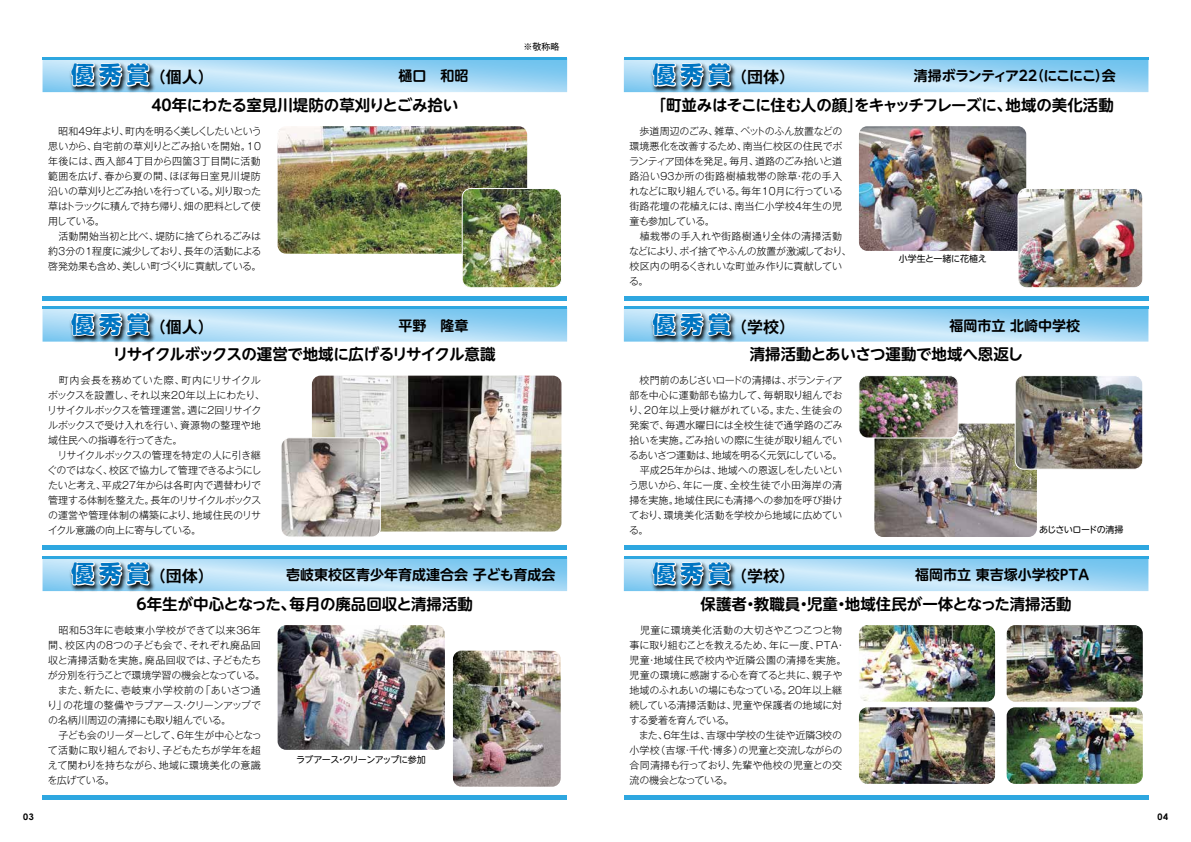
<style>
.page{position:relative;width:1191px;height:842px;background:#fff}
.page>*{position:absolute;margin:0;border:0;box-sizing:border-box;transform-origin:0 0}
.t1{font:700 16px "Gothic MB101 Pro De";color:#000}
.t2{font:700 15.5px "UD Shin M Go Pro De";letter-spacing:-.01em;color:#000}
.t3{font:700 15.5px "UD Shin M Go Pro De";letter-spacing:-.045em;color:#000}
.t4{font:700 14px "UD Shin M Go Pro De";color:#000}
.t5{font:700 14px "UD Shin M Go Pro De";letter-spacing:-.065em;color:#000}
.t6{font:300 10px/15px "Gothic MB101 Pro";letter-spacing:-.01em;color:#000}
.t7{font:9px "UD Shin M Go Pro";letter-spacing:-.055em;color:#000}
.t8{font:9px "UD Shin M Go Pro";letter-spacing:-.025em;color:#000}
.t9{font:700 9px "Century Gothic";color:#000}
.t10{font:9px "Gothic MB101 Pro";color:#000}
.s1{font-family:"Soft Go Std";font-size:23px;color:#fff}
</style>
<div class="page">
<hr style="left:43px;top:296px;width:524px;height:4px;background:#2ea7e0">
<hr style="left:43px;top:546px;width:524px;height:4px;background:#2ea7e0">
<hr style="left:43px;top:795px;width:524px;height:4px;background:#2ea7e0">
<hr style="left:624px;top:296px;width:524px;height:4px;background:#2ea7e0">
<hr style="left:624px;top:546px;width:524px;height:4px;background:#2ea7e0">
<hr style="left:624px;top:795px;width:524px;height:4px;background:#2ea7e0">
<img style="left:278px;top:126px;width:249px;height:128px">
<img style="left:462px;top:189px;width:98px;height:97px">
<div style="left:462px;top:188px;width:100px;height:100px;border:1px solid #fff;border-radius:9px"></div>
<img style="left:312px;top:376px;width:249px;height:155px">
<img style="left:278px;top:625px;width:167px;height:125px">
<img style="left:859px;top:126px;width:167px;height:125px">
<img style="left:874px;top:424px;width:163px;height:113px">
<img style="left:1015px;top:377px;width:126px;height:92px">
<div style="left:1014px;top:375px;width:129px;height:95px;border:1px solid #fff;border-radius:9px"></div>
<img style="left:1018px;top:189px;width:123px;height:97px">
<div style="left:1017px;top:188px;width:126px;height:100px;border:1px solid #fff;border-radius:9px"></div>
<img style="left:453px;top:651px;width:107px;height:136px">
<img style="left:859px;top:625px;width:136px;height:77px">
<img style="left:1006px;top:625px;width:136px;height:77px">
<img style="left:859px;top:707px;width:136px;height:77px">
<img style="left:1006px;top:707px;width:136px;height:77px">
<img style="left:282px;top:438px;width:98px;height:97px">
<div style="left:280px;top:437px;width:101px;height:100px;border:1px solid #fff;border-radius:9px"></div>
<img style="left:860px;top:377px;width:98px;height:61px">
<div style="left:858px;top:375px;width:100px;height:63px;border:1px solid #fff;border-radius:9px"></div>
<svg style="left:43px;top:57px;width:524px;height:35px;background:#a1d3ed"></svg>
<svg style="left:43px;top:300px;width:524px;height:42px"></svg>
<svg style="left:43px;top:556px;width:524px;height:35px;background:#a1d3ed"></svg>
<svg style="left:624px;top:57px;width:524px;height:35px;background:#a0d2ed"></svg>
<svg style="left:624px;top:300px;width:524px;height:42px"></svg>
<svg style="left:624px;top:556px;width:524px;height:35px;background:#a0d2ed"></svg>
<p class="t10" style="left:523px;top:39px;width:37px">※敬称略</p>
<h1 class="t1" style="left:71px;top:64px;width:144px"><span class="s1">優秀賞</span>（個人）</h1>
<h3 class="t4" style="left:398px;top:65px;width:71px">樋口　和昭</h3>
<h1 class="t1" style="left:652px;top:64px;width:144px"><span class="s1">優秀賞</span>（団体）</h1>
<h3 class="t5" style="left:913px;top:65px;width:203px">清掃ボランティア22（にこにこ）会</h3>
<h2 class="t2" style="left:151px;top:92px;width:308px">40年にわたる室見川堤防の草刈りとごみ拾い</h2>
<h2 class="t2" style="left:650px;top:92px;width:465px">「町並みはそこに住む人の顔」をキャッチフレーズに、地域の美化活動</h2>
<p class="t6" style="left:48px;top:122px;width:215px">　昭和49年より、町内を明るく美しくしたいという思いから、自宅前の草刈りとごみ拾いを開始。10年後には、西入部４丁目から四箇３丁目間に活動範囲を広げ、春から夏の間、ほぼ毎日室見川堤防沿いの草刈りとごみ拾いを行っている。刈り取った草はトラックに積んで持ち帰り、畑の肥料として使用している。<br>　活動開始当初と比べ、堤防に捨てられるごみは約３分の１程度に減少しており、長年の活動による啓発効果も含め、美しい町づくりに貢献している。</p>
<p class="t6" style="left:629px;top:122px;width:224px">　歩道周辺のごみ、雑草、ペットのふん放置などの環境悪化を改善するため、南当仁校区の住民でボランティア団体を発足。毎月、道路のごみ拾いと道路沿い93か所の街路樹植栽帯の除草・花の手入れなどに取り組んでいる。毎年10月に行っている街路花壇の花植えには、南当仁小学校4年生の児童も参加している。<br>　植栽帯の手入れや街路樹通り全体の清掃活動などにより、ポイ捨てやふんの放置が激減しており、校区内の明るくきれいな町並み作りに貢献している。</p>
<p class="t8" style="left:898px;top:252px;width:89px">小学生と一緒に花植え</p>
<h1 class="t1" style="left:71px;top:313px;width:144px"><span class="s1">優秀賞</span>（個人）</h1>
<h3 class="t4" style="left:398px;top:314px;width:71px">平野　隆章</h3>
<h1 class="t1" style="left:652px;top:313px;width:144px"><span class="s1">優秀賞</span>（学校）</h1>
<h3 class="t4" style="left:949px;top:314px;width:132px">福岡市立 北崎中学校</h3>
<h2 class="t3" style="left:113px;top:342px;width:384px">リサイクルボックスの運営で地域に広げるリサイクル意識</h2>
<h2 class="t2" style="left:749px;top:342px;width:275px">清掃活動とあいさつ運動で地域へ恩返し</h2>
<p class="t6" style="left:47px;top:372px;width:219px">　町内会長を務めていた際、町内にリサイクルボックスを設置し、それ以来20年以上にわたり、リサイクルボックスを管理運営。週に2回リサイクルボックスで受け入れを行い、資源物の整理や地域住民への指導を行ってきた。<br>　リサイクルボックスの管理を特定の人に引き継ぐのではなく、校区で協力して管理できるようにしたいと考え、平成27年からは各町内で週替わりで管理する体制を整えた。長年のリサイクルボックスの運営や管理体制の構築により、地域住民のリサイクル意識の向上に寄与している。</p>
<p class="t6" style="left:628px;top:372px;width:215px;text-align:justify">　校門前のあじさいロードの清掃は、ボランティア部を中心に運動部も協力して、毎朝取り組んでおり、20年以上受け継がれている。また、生徒会の発案で、毎週水曜日には全校生徒で通学路のごみ拾いを実施。ごみ拾いの際に生徒が取り組んでいるあいさつ運動は、地域を明るく元気にしている。　平成25年からは、地域への恩返しをしたいという思いから、年に一度、全校生徒で小田海岸の清掃を実施。地域住民にも清掃への参加を呼び掛けており、環境美化活動を学校から地域に広めている。</p>
<p class="t7" style="left:1039px;top:523px;width:86px">あじさいロードの清掃</p>
<h1 class="t1" style="left:71px;top:563px;width:144px"><span class="s1">優秀賞</span>（団体）</h1>
<h3 class="t4" style="left:286px;top:564px;width:271px">壱岐東校区青少年育成連合会 子ども育成会</h3>
<h1 class="t1" style="left:652px;top:563px;width:144px"><span class="s1">優秀賞</span>（学校）</h1>
<h3 class="t4" style="left:915px;top:564px;width:177px">福岡市立 東吉塚小学校ＰＴＡ</h3>
<h2 class="t2" style="left:137px;top:591px;width:338px">6年生が中心となった、毎月の廃品回収と清掃活動</h2>
<h2 class="t2" style="left:700px;top:591px;width:373px">保護者・教職員・児童・地域住民が一体となった清掃活動</h2>
<p class="t6" style="left:47px;top:621px;width:219px">　昭和53年に壱岐東小学校ができて以来36年間、校区内の8つの子ども会で、それぞれ廃品回収と清掃活動を実施。廃品回収では、子どもたちが分別を行うことで環境学習の機会となっている。　また、新たに、壱岐東小学校前の「あいさつ通り」の花壇の整備やラブアース・クリーンアップでの名柄川周辺の清掃にも取り組んでいる。<br>　子ども会のリーダーとして、6年生が中心となって活動に取り組んでおり、子どもたちが学年を超えて関わりを持ちながら、地域に環境美化の意識を広げている。</p>
<p class="t7" style="left:296px;top:752px;width:131px">ラブアース・クリーンアップに参加</p>
<p class="t6" style="left:629px;top:621px;width:218px">　児童に環境美化活動の大切さやこつこつと物事に取り組むことを教えるため、年に一度、PTA・児童・地域住民で校内や近隣公園の清掃を実施。児童の環境に感謝する心を育てると共に、親子や地域のふれあいの場にもなっている。20年以上継続している清掃活動は、児童や保護者の地域に対する愛着を育んでいる。<br>　また、6年生は、吉塚中学校の生徒や近隣3校の小学校（吉塚・千代・博多）の児童と交流しながらの合同清掃も行っており、先輩や他校の児童との交流の機会となっている。</p>
<p class="t9" style="left:23px;top:811px;width:12px">03</p>
<p class="t9" style="left:1157px;top:811px;width:12px">04</p>
</div>
